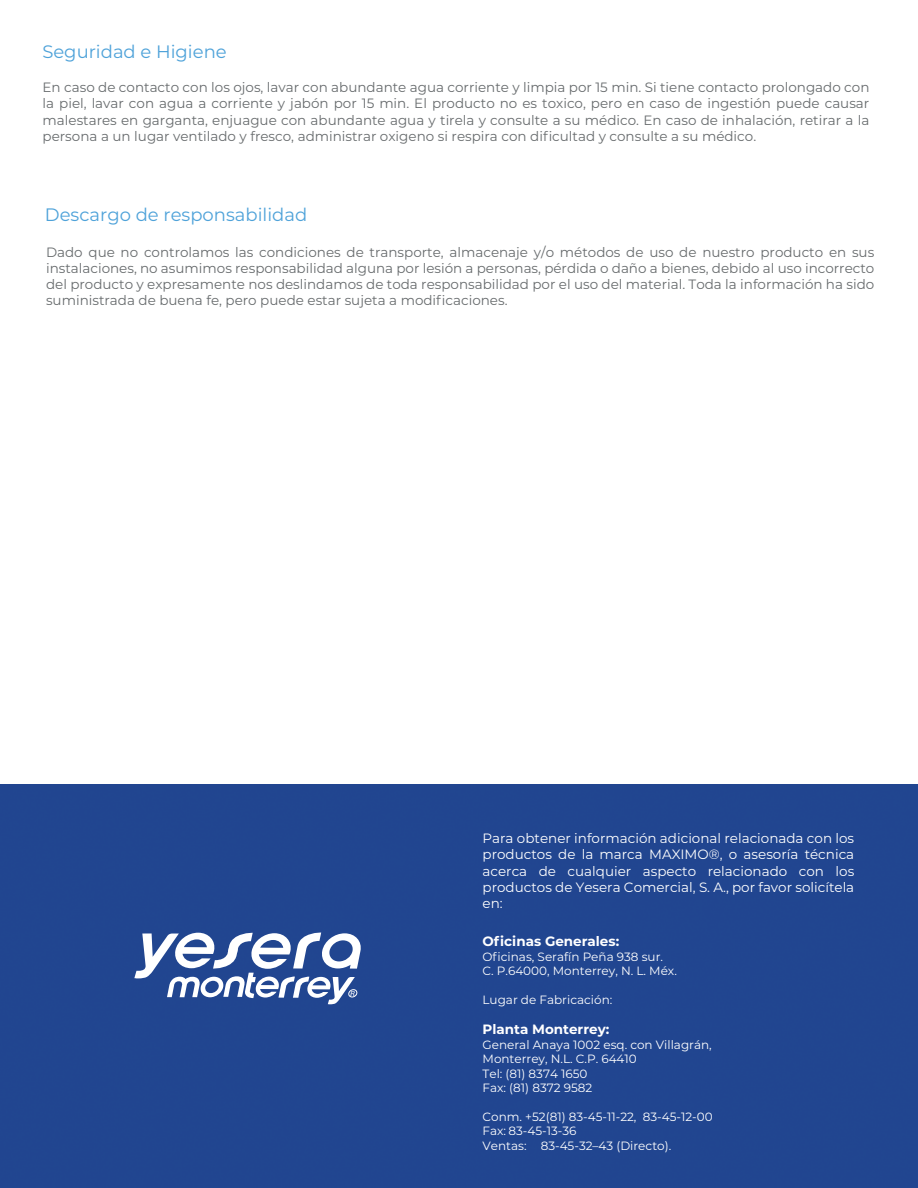
<style>
.page{position:relative;width:918px;height:1188px;background:#fff}
.page>*{position:absolute;margin:0;border:0;box-sizing:border-box;transform-origin:0 0}
.t1{font:18px "Montserrat";color:#4ea2d9}
.t2{font:13.5px/16.2px "Montserrat";color:#676b6d;text-align:justify}
.t3{font:13.5px/16.2px "Montserrat";color:#fff;text-align:justify}
.t4{font:700 13.5px "Montserrat";color:#fff}
.t5{font:12px/14.4px "Montserrat";color:#fff}
.t6{font:italic 7.35px "Myriad Pro";color:#fff;scale:1.22 1}
</style>
<div class="page">
<div style="left:0;top:784px;width:918px;height:404px;background:#214590"></div>
<svg style="left:134px;top:932px;width:228px;height:72px"></svg>
<h1 class="t1" style="left:42px;top:39px;width:186px">Seguridad e Higiene</h1>
<p class="t2" style="left:43px;top:79px;width:828px">En caso de contacto con los ojos, lavar con abundante agua corriente y limpia por 15 min. Si tiene contacto prolongado con la piel, lavar con agua a corriente y jabón por 15 min. El producto no es toxico, pero en caso de ingestión puede causar malestares en garganta, enjuague con abundante agua y tirela y consulte a su médico. En caso de inhalación, retirar a la persona a un lugar ventilado y fresco, administrar oxigeno si respira con dificultad y consulte a su médico.</p>
<h1 class="t1" style="left:45px;top:203px;width:264px">Descargo de responsabilidad</h1>
<p class="t2" style="left:46px;top:243px;width:830px">Dado que no controlamos las condiciones de transporte, almacenaje y/o métodos de uso de nuestro producto en sus instalaciones, no asumimos responsabilidad alguna por lesión a personas, pérdida o daño a bienes, debido al uso incorrecto del producto y expresamente nos deslindamos de toda responsabilidad por el uso del material. Toda la información ha sido suministrada de buena fe, pero puede estar sujeta a modificaciones.</p>
<p class="t6" style="left:350px;top:989px;width:7px">R</p>
<p class="t3" style="left:483px;top:830px;width:373px">Para obtener información adicional relacionada con los productos de la marca MAXIMO®, o asesoría técnica acerca de cualquier aspecto relacionado con los productos de Yesera Comercial, S. A., por favor solicítela en:</p>
<p class="t4" style="left:483px;top:932px;width:138px">Oficinas Generales:</p>
<p class="t5" style="left:483px;top:949px;width:196px">Oficinas, Serafín Peña 938 sur.<br>C. P.64000, Monterrey, N. L. Méx.</p>
<p class="t5" style="left:483px;top:992px;width:131px">Lugar de Fabricación:</p>
<p class="t4" style="left:483px;top:1020px;width:128px">Planta Monterrey:</p>
<p class="t5" style="left:483px;top:1037px;width:231px">General Anaya 1002 esq. con Villagrán,<br>Monterrey, N.L. C.P. 64410<br>Tel: (81) 8374 1650<br>Fax: (81) 8372 9582</p>
<p class="t5" style="left:483px;top:1109px;width:232px">Conm. +52(81) 83-45-11-22, 83-45-12-00<br>Fax: 83-45-13-36<br>Ventas: 83-45-32–43 (Directo).</p>
</div>
